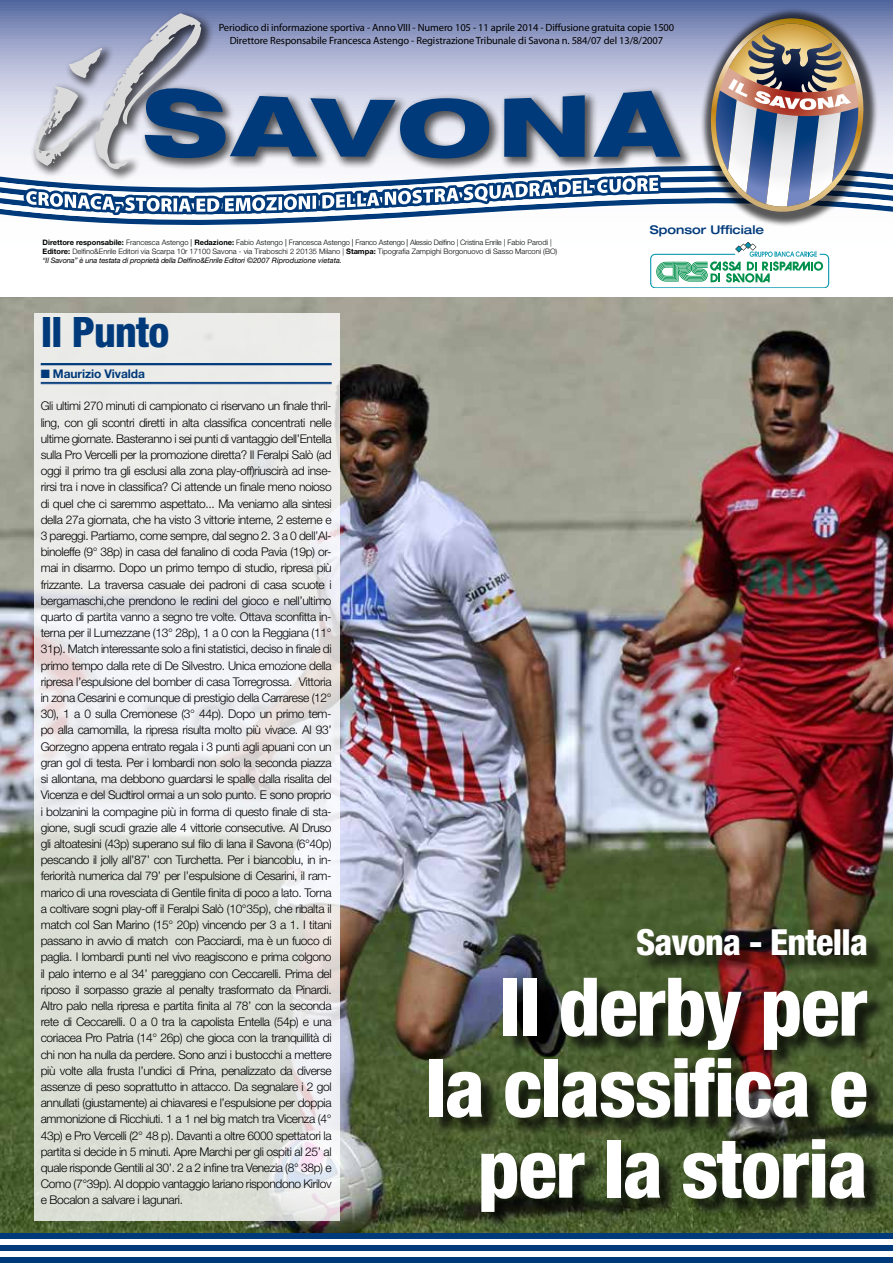
<style>
.page{position:relative;width:893px;height:1263px;background:#fff}
.page>*{position:absolute;margin:0;border:0;box-sizing:border-box;transform-origin:0 0}
.t1{font:800 condensed 81px/81px "Helvetica Neue LT Std";letter-spacing:-.02em;color:#fff;text-align:right}
.t2{font:800 condensed 42px "Helvetica Neue LT Std";letter-spacing:-.02em;color:#003a7a}
.t3{font:800 condensed 36px "Helvetica Neue LT Std";letter-spacing:-.02em;color:#fff}
.t4{font:300 12px/16.2px "Helvetica Neue LT Std";letter-spacing:-.03em;color:#000;text-align:justify}
.t5{font:500 expanded 12px "Helvetica Neue LT Std";color:#003a7a}
.t6{font:700 12px "Helvetica Neue LT Std";letter-spacing:-.01em;color:#003a7a}
.t7{font:10.5px/12.6px "Myriad Pro";letter-spacing:-.01em;color:#000;text-align:center}
.t8{font:300 7.5px/9px "Helvetica Neue LT Std";color:#000}
.s1{font-weight:700}
.s2{font-weight:400;font-style:italic}
</style>
<div class="page">
<svg style="left:0;top:0;width:893px;height:285px"></svg>
<div style="left:0;top:1257px;width:893px;height:6px;background:#003a7a"></div>
<div style="left:0;top:1244px;width:893px;height:7px;background:#003a7a"></div>
<div style="left:0;top:1232px;width:893px;height:6px;background:#003a7a"></div>
<svg style="left:0;top:246px;width:893px;height:6px"></svg>
<svg style="left:0;top:166px;width:893px;height:80px"></svg>
<svg style="left:24px;top:175px;width:637px;height:40px"></svg>
<div style="left:30px;top:9px;width:184px;height:173px;background:#000;opacity:.65"></div>
<div style="left:140px;top:83px;width:553px;height:89px;background:#000;opacity:.65"></div>
<svg style="left:35px;top:13px;width:454px;height:156px;background:#8f9dba"></svg>
<svg style="left:504px;top:95px;width:81px;height:62px;background:#345e8e"></svg>
<svg style="left:594px;top:91px;width:87px;height:66px;background:#54749c"></svg>
<div style="left:700px;top:7px;width:179px;height:220px;background:#000;opacity:.65"></div>
<img style="left:705px;top:18px;width:164px;height:198px">
<svg style="left:650px;top:242px;width:179px;height:46px"></svg>
<img style="left:0;top:297px;width:893px;height:935px">
<svg style="left:35px;top:313px;width:305px;height:907px;background:#e5e6e3"></svg>
<hr style="left:41px;top:363px;width:291px;height:2px;background:#003a7a">
<hr style="left:41px;top:382px;width:291px;height:1px;background:#003a7a">
<hr style="left:41px;top:383px;width:291px;height:1px;background:#003a7a">
<div style="left:432px;top:930px;width:454px;height:300px;background:#000;opacity:.75"></div>
<p class="t7" style="left:219px;top:21px;width:457px">Periodico di informazione sportiva - Anno VIII - Numero 105 - 11 aprile 2014 - Diffusione gratuita copie 1500<br>Direttore Responsabile Francesca Astengo - Registrazione Tribunale di Savona n. 584/07 del 13/8/2007</p>
<p class="t8" style="left:43px;top:237px;width:516px"><span class="s1">Direttore responsabile:</span> Francesca Astengo <span class="s2">|</span> <span class="s1">Redazione:</span> Fabio Astengo <span class="s2">|</span> Francesca Astengo <span class="s2">|</span> Franco Astengo <span class="s2">|</span> Alessio Delfino | Cristina Enrile | Fabio Parodi |<br><span class="s1">Editore:</span> Delfino&amp;Enrile Editori via Scarpa 10r 17100 Savona - via Tiraboschi 2 20135 Milano | <span class="s1">Stampa:</span> Tipografia Zampighi Borgonuovo di Sasso Marconi (BO) <span class="s2">“Il Savona” è una testata di proprietà della Delfino&amp;Enrile Editori ©2007 Riproduzione vietata.</span></p>
<p class="t5" style="left:650px;top:222px;width:116px">Sponsor Ufficiale</p>
<h2 class="t2" style="left:41px;top:306px;width:130px">Il Punto</h2>
<p class="t6" style="left:41px;top:366px;width:106px">■ Maurizio Vivalda</p>
<p class="t4" style="left:41px;top:398px;width:292px">Gli ultimi 270 minuti di campionato ci riservano un finale thril&shy;ling, con gli scontri diretti in alta classifica concentrati nelle ultime giornate. Basteranno i sei punti di vantaggio dell’Entella sulla Pro Vercelli per la promozione diretta? Il Feralpi Salò (ad oggi il primo tra gli esclusi alla zona play-off)riuscirà ad inse&shy;rirsi tra i nove in classifica? Ci attende un finale meno noioso di quel che ci saremmo aspettato... Ma veniamo alla sintesi della 27a giornata, che ha visto 3 vittorie interne, 2 esterne e 3 pareggi. Partiamo, come sempre, dal segno 2. 3 a 0 dell’Al&shy;binoleffe (9° 38p) in casa del fanalino di coda Pavia (19p) or&shy;mai in disarmo. Dopo un primo tempo di studio, ripresa più frizzante. La traversa casuale dei padroni di casa scuote i bergamaschi,che prendono le redini del gioco e nell’ultimo quarto di partita vanno a segno tre volte. Ottava sconfitta in&shy;terna per il Lumezzane (13° 28p), 1 a 0 con la Reggiana (11° 31p). Match interessante solo a fini statistici, deciso in finale di primo tempo dalla rete di De Silvestro. Unica emozione della ripresa l’espulsione del bomber di casa Torregrossa. Vittoria in zona Cesarini e comunque di prestigio della Carrarese (12° 30), 1 a 0 sulla Cremonese (3° 44p). Dopo un primo tem&shy;po alla camomilla, la ripresa risulta molto più vivace. Al 93’ Gorzegno appena entrato regala i 3 punti agli apuani con un gran gol di testa. Per i lombardi non solo la seconda piazza si allontana, ma debbono guardarsi le spalle dalla risalita del Vicenza e del Sudtirol ormai a un solo punto. E sono proprio i bolzanini la compagine più in forma di questo finale di sta&shy;gione, sugli scudi grazie alle 4 vittorie consecutive. Al Druso gli altoatesini (43p) superano sul filo di lana il Savona (6°40p) pescando il jolly all’87’ con Turchetta. Per i biancoblu, in in&shy;feriorità numerica dal 79’ per l’espulsione di Cesarini, il ram&shy;marico di una rovesciata di Gentile finita di poco a lato. Torna a coltivare sogni play-off il Feralpi Salò (10°35p), che ribalta il match col San Marino (15° 20p) vincendo per 3 a 1. I titani passano in avvio di match con Pacciardi, ma è un fuoco di paglia. I lombardi punti nel vivo reagiscono e prima colgono il palo interno e al 34’ pareggiano con Ceccarelli. Prima del riposo il sorpasso grazie al penalty trasformato da Pinardi.<br>Altro palo nella ripresa e partita finita al 78’ con la seconda rete di Ceccarelli. 0 a 0 tra la capolista Entella (54p) e una coriacea Pro Patria (14° 26p) che gioca con la tranquillità di chi non ha nulla da perdere. Sono anzi i bustocchi a mettere più volte alla frusta l’undici di Prina, penalizzato da diverse assenze di peso soprattutto in attacco. Da segnalare i 2 gol annullati (giustamente) ai chiavaresi e l’espulsione per doppia ammonizione di Ricchiuti. 1 a 1 nel big match tra Vicenza (4° 43p) e Pro Vercelli (2° 48 p). Davanti a oltre 6000 spettatori la partita si decide in 5 minuti. Apre Marchi per gli ospiti al 25’ al quale risponde Gentili al 30’. 2 a 2 infine tra Venezia (8° 38p) e Como (7°39p). Al doppio vantaggio lariano rispondono Kirilov e Bocalon a salvare i lagunari.</p>
<h3 class="t3" style="left:636px;top:919px;width:233px">Savona - Entella</h3>
<h1 class="t1" style="left:425px;top:965px;width:444px">Il derby per la classifica e per la storia</h1>
</div>
